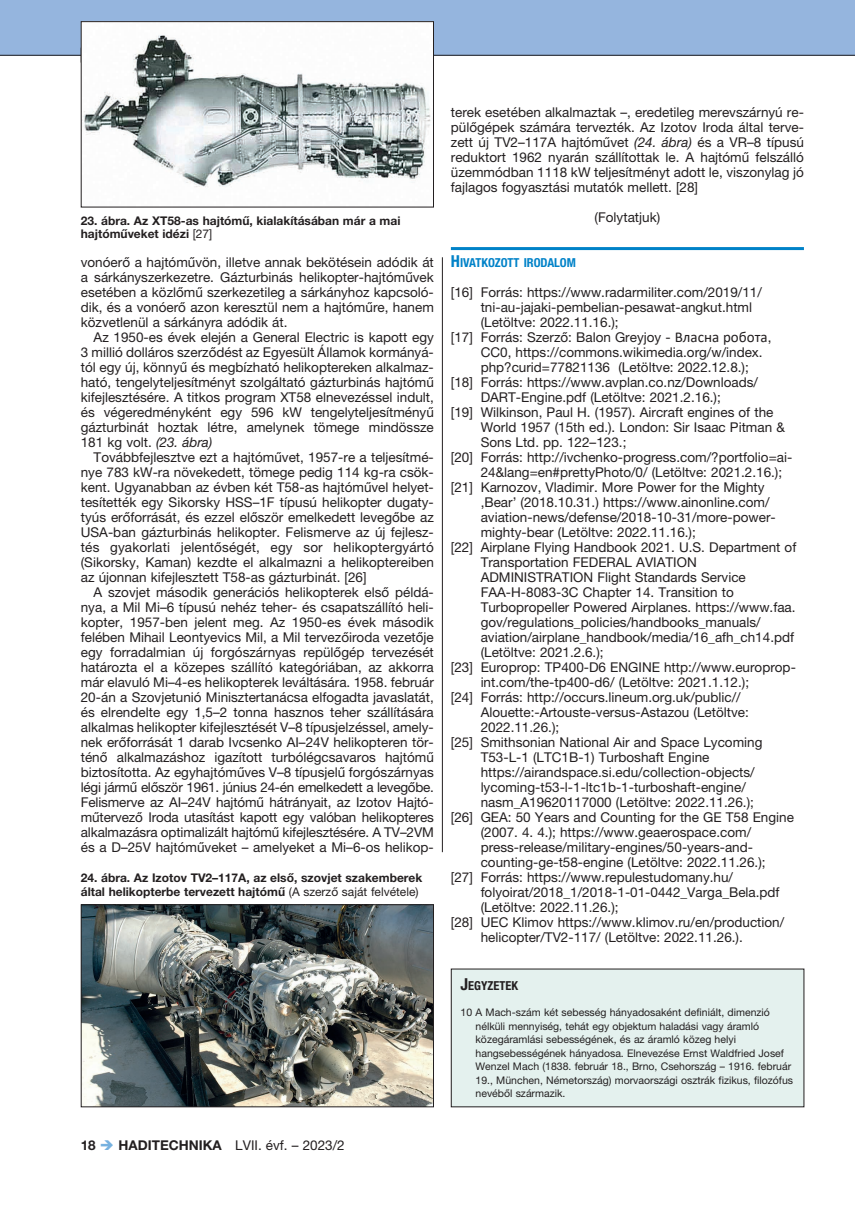
<style>
.page{position:relative;width:855px;height:1212px;background:#fff}
.page>*{position:absolute;margin:0;border:0;box-sizing:border-box;transform-origin:0 0}
.t1{font:13.5px/15px "Helvetica Neue LT Pro";color:#231f20;text-align:justify}
.t2{font:700 condensed 12.3px "Helvetica Neue LT Pro";color:#0082c8}
.t3{font:700 condensed 12.3px "Helvetica Neue LT Pro";color:#231f20}
.t4{font:700 12px/13.5px "Helvetica Neue LT Pro";color:#231f20}
.t5{font:10.5px/13.5px "Helvetica Neue LT Pro";color:#231f20}
.s1{font-weight:400}
.s2{font-style:italic}
.s3{font-weight:700}
.s4{color:#76b1df}
.s5{font-size:16.5px}
.s6{font-family:"Calibri";font-size:15px}
</style>
<div class="page">
<div style="left:0;top:0;width:855px;height:55px;background:#95b5de"></div>
<hr style="left:0;top:55px;width:855px;height:1px;background:#231f20">
<hr style="left:451px;top:247px;width:353px;height:3px;background:#0082c8">
<div style="left:451px;top:969px;width:353px;height:138px;background:#e4f1ee"></div>
<img style="left:83px;top:906px;width:349px;height:199px">
<div style="left:81px;top:904px;width:353px;height:203px;border:1px solid #231f20"></div>
<img style="left:83px;top:23px;width:349px;height:164px">
<div style="left:81px;top:21px;width:353px;height:186px;border:1px solid #231f20"></div>
<hr style="left:442px;top:257px;width:1px;height:595px;background:#231f20">
<p class="t4" style="left:81px;top:213px;width:321px">23. ábra. Az XT58-as hajtómű, kialakításában már a mai hajtóműveket idézi <span class="s1">[27]</span></p>
<p class="t1" style="left:81px;top:255px;width:354px">vonóerő a hajtóművön, illetve annak bekötésein adódik át a sárkányszerkezetre. Gázturbinás helikopter-hajtóművek esetében a közlőmű szerkezetileg a sárkányhoz kapcsoló&shy;dik, és a vonóerő azon keresztül nem a hajtóműre, hanem közvetlenül a sárkányra adódik át.</p>
<p class="t1" style="left:81px;top:330px;width:354px;text-indent:13px">Az 1950-es évek elején a General Electric is kapott egy 3 millió dolláros szerződést az Egyesült Államok kormányá&shy;tól egy új, könnyű és megbízható helikoptereken alkalmaz&shy;ható, tengelyteljesítményt szolgáltató gázturbinás hajtómű kifejlesztésére. A titkos program XT58 elnevezéssel indult, és végeredményként egy 596 kW tengelyteljesítményű gázturbinát hoztak létre, amelynek tömege mindössze 181 kg volt. <span class="s2">(23. ábra)</span></p>
<p class="t1" style="left:81px;top:450px;width:354px;text-indent:13px">Továbbfejlesztve ezt a hajtóművet, 1957-re a teljesítmé&shy;nye 783 kW-ra növekedett, tömege pedig 114 kg-ra csök&shy;kent. Ugyanabban az évben két T58-as hajtóművel helyet&shy;tesítették egy Sikorsky HSS–1F típusú helikopter dugat - tyús erőforrását, és ezzel először emelkedett levegőbe az USA-ban gázturbinás helikopter. Felismerve az új fejlesz&shy;tés gyakorlati jelentőségét, egy sor helikoptergyártó (Sikorsky, Kaman) kezdte el alkalmazni a helikoptereiben az újonnan kifejlesztett T58-as gázturbinát. [26]</p>
<p class="t1" style="left:81px;top:585px;width:354px;text-indent:13px">A szovjet második generációs helikopterek első példá&shy;nya, a Mil Mi–6 típusú nehéz teher- és csapatszállító heli&shy;kopter, 1957-ben jelent meg. Az 1950-es évek második felében Mihail Leontyevics Mil, a Mil tervezőiroda vezetője egy forradalmian új forgószárnyas repülőgép tervezését határozta el a közepes szállító kategóriában, az akkorra már elavuló Mi–4-es helikopterek leváltására. 1958. február 20-án a Szovjetunió Minisztertanácsa elfogadta javaslatát, és elrendelte egy 1,5–2 tonna hasznos teher szállítására alkalmas helikopter kifejlesztését V–8 típusjelzéssel, amely&shy;nek erőforrását 1 darab Ivcsenko AI–24V helikopteren tör&shy;ténő alkalmazáshoz igazított turbólégcsavaros hajtómű biztosította. Az egyhajtóműves V–8 típusjelű forgószárnyas légi jármű először 1961. június 24-én emelkedett a levegőbe.<br>Felismerve az AI–24V hajtómű hátrányait, az Izotov Hajtó&shy;műtervező Iroda utasítást kapott egy valóban helikopteres alkalmazásra optimalizált hajtómű kifejlesztésére. A TV–2VM és a D–25V hajtóműveket – amelyeket a Mi–6-os helikop-</p>
<p class="t4" style="left:81px;top:871px;width:343px">24. ábra. Az Izotov TV2–117A, az első, szovjet szakemberek által helikopterbe tervezett hajtómű <span class="s1">(A szerző saját felvétele)</span></p>
<p class="t1" style="left:81px;top:1137px;width:265px"><span class="s3">18</span> <span class="s4">➔</span> <span class="s3">HADITECHNIKA</span> LVII. évf. – 2023/2</p>
<p class="t1" style="left:451px;top:105px;width:354px">terek esetében alkalmaztak –, eredetileg merevszárnyú re&shy;pülőgépek számára tervezték. Az Izotov Iroda által terve&shy;zett új TV2–117A hajtóművet <span class="s2">(24. ábra)</span> és a VR–8 típusú reduktort 1962 nyarán szállítottak le. A hajtómű felszálló üzemmódban 1118 kW teljesítményt adott le, viszonylag jó fajlagos fogyasztási mutatók mellett. [28]</p>
<p class="t1" style="left:594px;top:210px;width:67px">(Folytatjuk)</p>
<p class="t2" style="left:451px;top:255px;width:127px"><span class="s5">H</span>IVATKOZOTT IRODALOM</p>
<p class="t1" style="left:451px;top:285px;width:312px">[16] Forrás: https://www.radarmiliter.com/2019/11/</p>
<p class="t1" style="left:480px;top:300px;width:273px">tni-au-jajaki-pembelian-pesawat-angkut.html</p>
<p class="t1" style="left:480px;top:315px;width:139px">(Letöltve: 2022.11.16.);</p>
<p class="t1" style="left:451px;top:330px;width:322px">[17] Forrás: Szerző: Balon Greyjoy - <span class="s6">Власна робота</span>,</p>
<p class="t1" style="left:480px;top:345px;width:283px">CC0, https://commons.wikimedia.org/w/index.</p>
<p class="t1" style="left:480px;top:360px;width:270px">php?curid=77821136 (Letöltve: 2022.12.8.);</p>
<p class="t1" style="left:451px;top:375px;width:309px">[18] Forrás: https://www.avplan.co.nz/Downloads/</p>
<p class="t1" style="left:480px;top:390px;width:242px">DART-Engine.pdf (Letöltve: 2021.2.16.);</p>
<p class="t1" style="left:451px;top:405px;width:324px">[19] Wilkinson, Paul H. (1957). Aircraft engines of the</p>
<p class="t1" style="left:480px;top:420px;width:306px">World 1957 (15th ed.). London: Sir Isaac Pitman &amp;</p>
<p class="t1" style="left:480px;top:435px;width:147px">Sons Ltd. pp. 122–123.;</p>
<p class="t1" style="left:451px;top:450px;width:343px">[20] Forrás: http://ivchenko-progress.com/?portfolio=ai-</p>
<p class="t1" style="left:480px;top:465px;width:303px">24&amp;lang=en#prettyPhoto/0/ (Letöltve: 2021.2.16.);</p>
<p class="t1" style="left:451px;top:480px;width:315px">[21] Karnozov, Vladimir. More Power for the Mighty</p>
<p class="t1" style="left:480px;top:495px;width:290px">‚Bear’ (2018.10.31.) https://www.ainonline.com/</p>
<p class="t1" style="left:480px;top:510px;width:297px">aviation-news/defense/2018-10-31/more-power-</p>
<p class="t1" style="left:480px;top:525px;width:217px">mighty-bear (Letöltve: 2022.11.16.);</p>
<p class="t1" style="left:451px;top:540px;width:347px">[22] Airplane Flying Handbook 2021. U.S. Department of</p>
<p class="t1" style="left:480px;top:555px;width:218px">Transportation FEDERAL AVIATION</p>
<p class="t1" style="left:480px;top:570px;width:267px">ADMINISTRATION Flight Standards Service</p>
<p class="t1" style="left:480px;top:585px;width:255px">FAA-H-8083-3C Chapter 14. Transition to</p>
<p class="t1" style="left:480px;top:600px;width:316px">Turbopropeller Powered Airplanes. https://www.faa.</p>
<p class="t1" style="left:480px;top:615px;width:282px">gov/regulations_policies/handbooks_manuals/</p>
<p class="t1" style="left:480px;top:630px;width:315px">aviation/airplane_handbook/media/16_afh_ch14.pdf</p>
<p class="t1" style="left:480px;top:645px;width:124px">(Letöltve: 2021.2.6.);</p>
<p class="t1" style="left:451px;top:660px;width:346px">[23] Europrop: TP400-D6 ENGINE http://www.europrop-</p>
<p class="t1" style="left:480px;top:675px;width:270px">int.com/the-tp400-d6/ (Letöltve: 2021.1.12.);</p>
<p class="t1" style="left:451px;top:690px;width:291px">[24] Forrás: http://occurs.lineum.org.uk/public//</p>
<p class="t1" style="left:480px;top:705px;width:270px">Alouette:-Artouste-versus-Astazou (Letöltve:</p>
<p class="t1" style="left:480px;top:720px;width:80px">2022.11.26.);</p>
<p class="t1" style="left:451px;top:735px;width:313px">[25] Smithsonian National Air and Space Lycoming</p>
<p class="t1" style="left:480px;top:750px;width:230px">T53-L-1 (LTC1B-1) Turboshaft Engine</p>
<p class="t1" style="left:480px;top:765px;width:276px">https://airandspace.si.edu/collection-objects/</p>
<p class="t1" style="left:480px;top:780px;width:267px">lycoming-t53-l-1-ltc1b-1-turboshaft-engine/</p>
<p class="t1" style="left:480px;top:795px;width:275px">nasm_A19620117000 (Letöltve: 2022.11.26.);</p>
<p class="t1" style="left:451px;top:810px;width:344px">[26] GEA: 50 Years and Counting for the GE T58 Engine</p>
<p class="t1" style="left:480px;top:825px;width:272px">(2007. 4. 4.); https://www.geaerospace.com/</p>
<p class="t1" style="left:480px;top:840px;width:274px">press-release/military-engines/50-years-and-</p>
<p class="t1" style="left:480px;top:855px;width:286px">counting-ge-t58-engine (Letöltve: 2022.11.26.);</p>
<p class="t1" style="left:451px;top:870px;width:284px">[27] Forrás: https://www.repulestudomany.hu/</p>
<p class="t1" style="left:480px;top:885px;width:300px">folyoirat/2018_1/2018-1-01-0442_Varga_Bela.pdf</p>
<p class="t1" style="left:480px;top:900px;width:139px">(Letöltve: 2022.11.26.);</p>
<p class="t1" style="left:451px;top:915px;width:335px">[28] UEC Klimov https://www.klimov.ru/en/production/</p>
<p class="t1" style="left:480px;top:930px;width:264px">helicopter/TV2-117/ (Letöltve: 2022.11.26.).</p>
<p class="t3" style="left:460px;top:978px;width:59px"><span class="s5">J</span>EGYZETEK</p>
<p class="t5" style="left:475px;top:1006px;width:319px;text-indent:-15px">10 A Mach-szám két sebesség hányadosaként definiált, dimenzió nélküli mennyiség, tehát egy objektum haladási vagy áramló közegáramlási sebességének, és az áramló közeg helyi hangsebességének hányadosa. Elnevezése Ernst Waldfried Josef Wenzel Mach (1838. február 18., Brno, Csehország – 1916. február 19., München, Németország) morvaországi osztrák fizikus, filozófus nevéből származik.</p>
</div>
